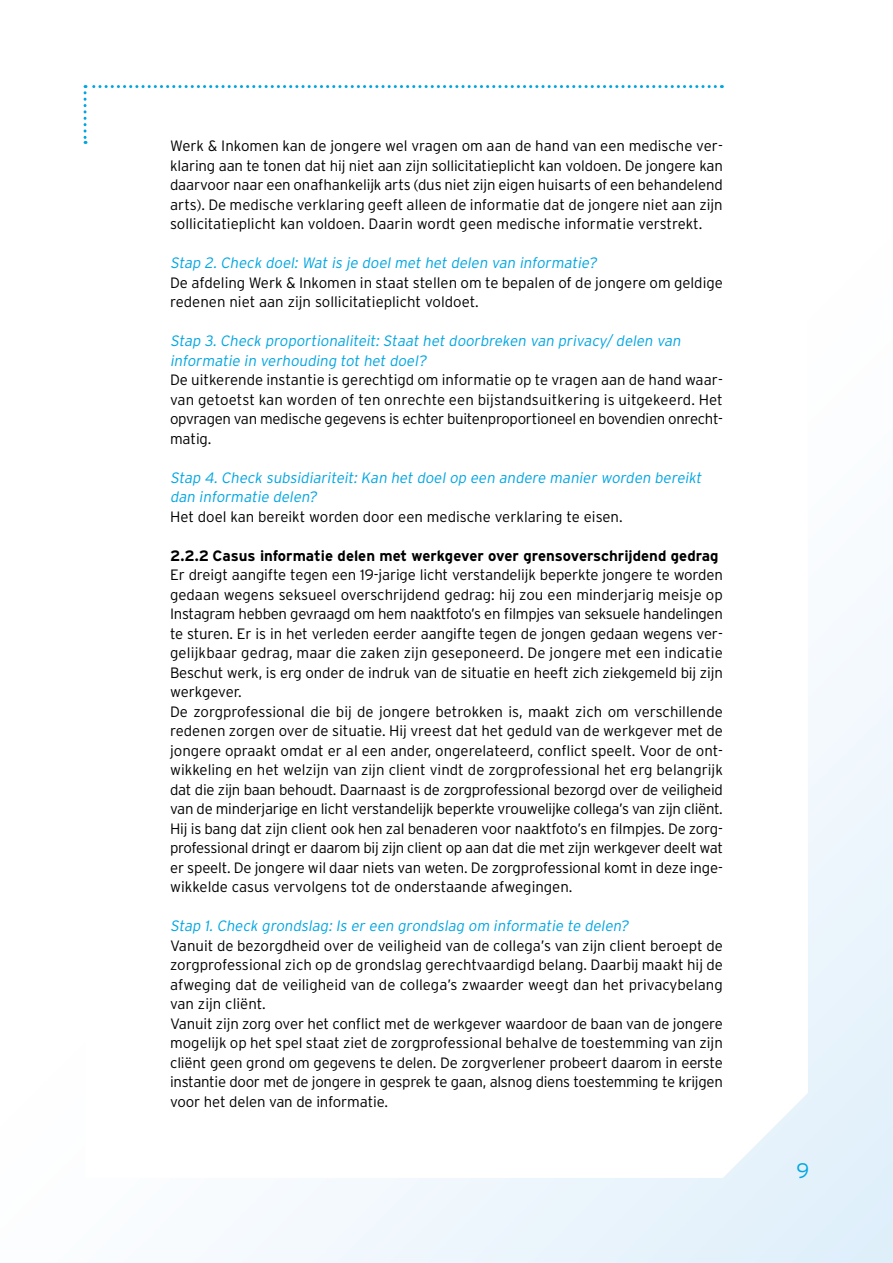
<style>
.page{position:relative;width:893px;height:1263px;background:#fff}
.page>*{position:absolute;margin:0;border:0;box-sizing:border-box;transform-origin:0 0}
.t1{font:300 21px "Interstate";color:#00a6e2}
.t2{font:300 15px/19.5px "Interstate";letter-spacing:-.01em;color:#000}
.t3{font:italic 300 15px/19.5px "Interstate";color:#00a6e2}
.t4{font:700 15px "Interstate";color:#000}
</style>
<div class="page">
<svg style="left:715px;top:85px;width:93px;height:1093px"></svg>
<svg style="left:84px;top:85px;width:631px;height:59px"></svg>
<p class="t2" style="left:170px;top:136px;width:554px;text-align:justify">Werk &amp; I nkomen kan de jongere wel vragen om aan de hand van een medische ver&shy;klaring aan te tonen dat hij niet aan zijn sollicitatieplicht kan voldoen. De jongere kan daarvoor naar een onafhankelijk arts (dus niet zijn eigen huisarts of een behandelend arts). De medische verklaring geeft alleen de informatie dat de jongere niet aan zijn sollicitatieplicht kan voldoen. Daarin wordt geen medische informatie verstrekt.</p>
<p class="t3" style="left:170px;top:253px;width:431px">Stap 2. Check doel: Wat is je doel met het delen van informatie?</p>
<p class="t2" style="left:170px;top:272px;width:554px">De afdeling Werk &amp; I nkomen in staat stellen om te bepalen of de jongere om geldige redenen niet aan zijn sollicitatieplicht voldoet.</p>
<p class="t3" style="left:170px;top:331px;width:515px">Stap 3. Check proportionaliteit: Staat het doorbreken van privacy/ delen van informatie in verhouding tot het doel?</p>
<p class="t2" style="left:170px;top:370px;width:554px;text-align:justify">De uitkerende instantie is gerechtigd om informatie op te vragen aan de hand waar&shy;van getoetst kan worden of ten onrechte een bijstandsuitkering is uitgekeerd. Het opvragen van medische gegevens is echter buitenproportioneel en bovendien onrecht&shy;matig.</p>
<p class="t3" style="left:170px;top:467px;width:536px">Stap 4. Check subsidiariteit: Kan het doel op een andere manier worden bereikt dan informatie delen?</p>
<p class="t2" style="left:170px;top:506px;width:454px">Het doel kan bereikt worden door een medische verklaring te eisen.</p>
<p class="t4" style="left:170px;top:547px;width:550px">2.2.2 Casus informatie delen met werkgever over grensoverschrijdend gedrag</p>
<p class="t2" style="left:170px;top:565px;width:554px">Er dreigt aangifte tegen een 19-jarige licht verstandelijk beperkte jongere te worden gedaan wegens seksueel overschrijdend gedrag: hij zou een minderjarig meisje op I nstagram hebben gevraagd om hem naaktfoto’s en filmpjes van seksuele handelingen te sturen. Er is in het verleden eerder aangifte tegen de jongen gedaan wegens ver&shy;gelijkbaar gedrag, maar die zaken zijn geseponeerd. De jongere met een indicatie Beschut werk, is erg onder de indruk van de situatie en heeft zich ziekgemeld bij zijn werkgever.<br>De zorgprofessional die bij de jongere betrokken is, maakt zich om verschillende redenen zorgen over de situatie. Hij vreest dat het geduld van de werkgever met de jongere opraakt omdat er al een ander, ongerelateerd, conflict speelt. Voor de ont&shy;wikkeling en het welzijn van zijn client vindt de zorgprofessional het erg belangrijk dat die zijn baan behoudt. Daarnaast is de zorgprofessional bezorgd over de veiligheid van de minderjarige en licht verstandelijk beperkte vrouwelijke collega’s van zijn cliënt.<br>Hij is bang dat zijn client ook hen zal benaderen voor naaktfoto’s en filmpjes. De zorg&shy;professional dringt er daarom bij zijn client op aan dat die met zijn werkgever deelt wat er speelt. De jongere wil daar niets van weten. De zorgprofessional komt in deze inge&shy;wikkelde casus vervolgens tot de onderstaande afwegingen.</p>
<p class="t3" style="left:170px;top:916px;width:463px">Stap 1. Check grondslag: Is er een grondslag om informatie te delen?</p>
<p class="t2" style="left:170px;top:935px;width:554px">Vanuit de bezorgdheid over de veiligheid van de collega’s van zijn client beroept de zorgprofessional zich op de grondslag gerechtvaardigd belang. Daarbij maakt hij de afweging dat de veiligheid van de collega’s zwaarder weegt dan het privacybelang van zijn cliënt.<br>Vanuit zijn zorg over het conflict met de werkgever waardoor de baan van de jongere mogelijk op het spel staat ziet de zorgprofessional behalve de toestemming van zijn cliënt geen grond om gegevens te delen. De zorgverlener probeert daarom in eerste instantie door met de jongere in gesprek te gaan, alsnog diens toestemming te krijgen voor het delen van de informatie.</p>
<h1 class="t1" style="left:796px;top:1159px;width:14px">9</h1>
</div>
